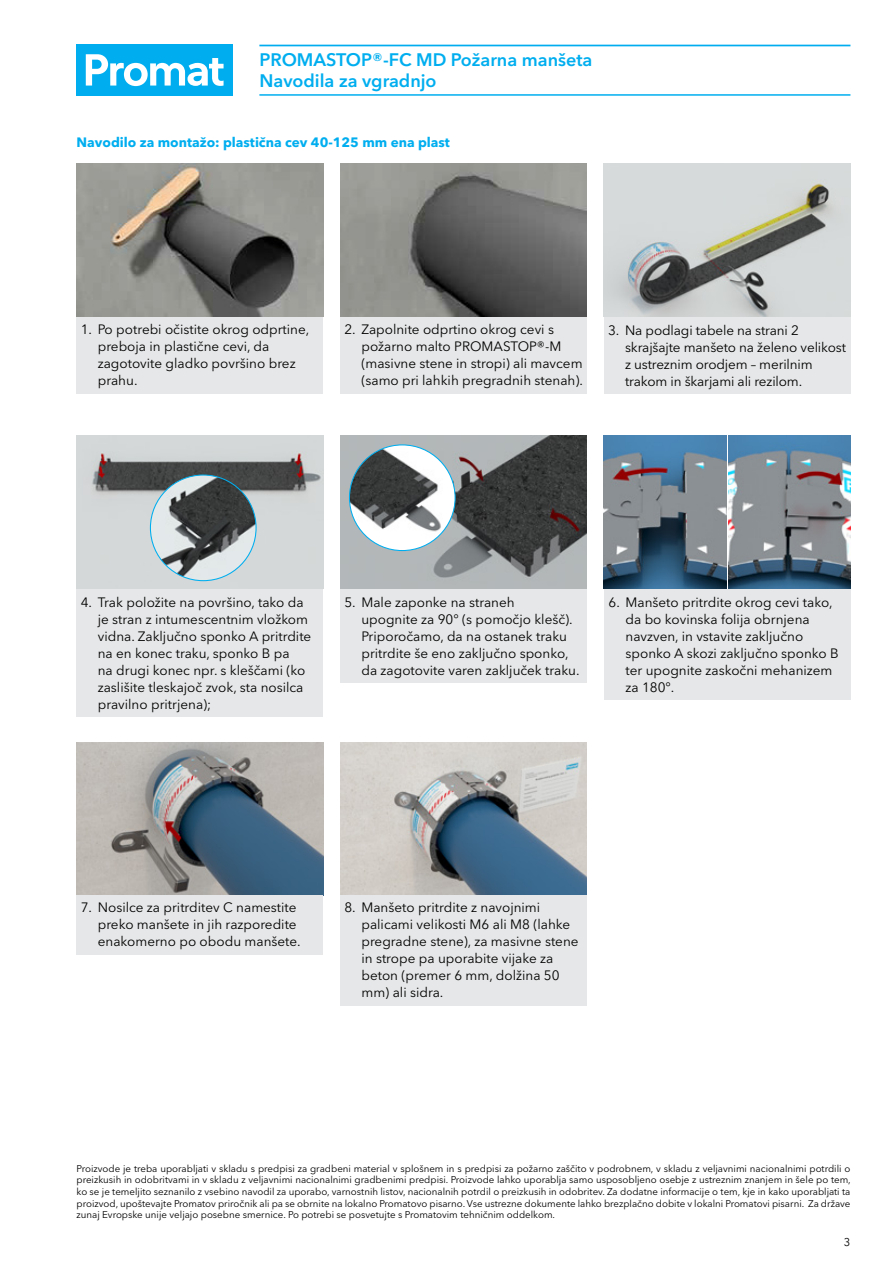
<style>
.page{position:relative;width:893px;height:1263px;background:#fff}
.page>*{position:absolute;margin:0;border:0;box-sizing:border-box;transform-origin:0 0}
.t1{font:600 18px/21.3px "Avenir Next W1 G";color:#00aeef}
.t2{font:13.5px/17px "Avenir Next W1 G";color:#000}
.t3{font:700 13.5px "Avenir Next W1 G";color:#00aeef}
.t4{font:11.25px "Avenir Next W1 G";color:#000}
.t5{font:9.75px/11.7px "Avenir Next W1 G";color:#000;text-align:justify}
</style>
<div class="page">
<div style="left:77px;top:45px;width:156px;height:51px;background:#00aeef"></div>
<svg style="left:86px;top:54px;width:138px;height:32px"></svg>
<img style="left:604px;top:164px;width:246px;height:153px">
<img style="left:340px;top:742px;width:247px;height:153px">
<img style="left:77px;top:742px;width:246px;height:153px">
<img style="left:604px;top:436px;width:122px;height:153px">
<img style="left:341px;top:436px;width:246px;height:153px">
<img style="left:77px;top:436px;width:246px;height:153px">
<img style="left:728px;top:436px;width:122px;height:153px">
<img style="left:349px;top:445px;width:106px;height:105px;border-radius:53px">
<img style="left:150px;top:475px;width:106px;height:106px;border-radius:53px">
<img style="left:77px;top:164px;width:246px;height:153px">
<img style="left:340px;top:164px;width:247px;height:153px">
<hr style="left:259px;top:45px;width:591px;height:1px;background:#00aeef">
<hr style="left:259px;top:94px;width:591px;height:2px;background:#00aeef">
<div style="left:604px;top:317px;width:246px;height:76px;background:#e6e7e8"></div>
<div style="left:340px;top:895px;width:247px;height:111px;background:#e6e7e8"></div>
<div style="left:77px;top:589px;width:246px;height:127px;background:#e6e7e8"></div>
<div style="left:604px;top:589px;width:247px;height:110px;background:#e6e7e8"></div>
<div style="left:77px;top:895px;width:246px;height:60px;background:#e6e7e8"></div>
<div style="left:340px;top:589px;width:247px;height:93px;background:#e6e7e8"></div>
<div style="left:77px;top:317px;width:246px;height:76px;background:#e6e7e8"></div>
<div style="left:340px;top:317px;width:247px;height:76px;background:#e6e7e8"></div>
<h1 class="t1" style="left:259px;top:49px;width:335px">PROMASTOP®-FC MD Požarna manšeta<br>Navodila za vgradnjo</h1>
<p class="t3" style="left:77px;top:134px;width:375px">Navodilo za montažo: plastična cev 40-125 mm ena plast</p>
<p class="t2" style="left:98px;top:321px;width:213px;text-indent:-17px">1. Po potrebi očistite okrog odprtine, preboja in plastične cevi, da zagotovite gladko površino brez prahu.</p>
<p class="t2" style="left:361px;top:321px;width:223px;text-indent:-17px">2. Zapolnite odprtino okrog cevi s požarno malto PROMASTOP®-M (masivne stene in stropi) ali mavcem (samo pri lahkih pregradnih stenah).</p>
<p class="t2" style="left:625px;top:321px;width:222px;text-indent:-17px">3. Na podlagi tabele na strani 2 skrajšajte manšeto na želeno velikost z ustreznim orodjem – merilnim trakom in škarjami ali rezilom.</p>
<p class="t2" style="left:98px;top:594px;width:215px;text-indent:-17px">4. Trak položite na površino, tako da je stran z intumescentnim vložkom vidna. Zaključno sponko A pritrdite na en konec traku, sponko B pa<br>na drugi konec npr. s kleščami (ko zaslišite tleskajoč zvok, sta nosilca pravilno pritrjena);</p>
<p class="t2" style="left:625px;top:594px;width:215px;text-indent:-17px">6. Manšeto pritrdite okrog cevi tako, da bo kovinska folija obrnjena navzven, in vstavite zaključno sponko A skozi zaključno sponko B ter upognite zaskočni mehanizem za 180°.</p>
<p class="t2" style="left:361px;top:594px;width:220px;text-indent:-17px">5. Male zaponke na straneh<br>upognite za 90° (s pomočjo klešč).<br>Priporočamo, da na ostanek traku pritrdite še eno zaključno sponko, da zagotovite varen zaključek traku.</p>
<p class="t2" style="left:98px;top:898px;width:204px;text-indent:-17px">7. Nosilce za pritrditev C namestite preko manšete in jih razporedite enakomerno po obodu manšete.</p>
<p class="t2" style="left:361px;top:898px;width:219px;text-indent:-17px">8. Manšeto pritrdite z navojnimi palicami velikosti M6 ali M8 (lahke pregradne stene), za masivne stene in strope pa uporabite vijake za beton (premer 6 mm, dolžina 50 mm) ali sidra.</p>
<p class="t5" style="left:77px;top:1162px;width:776px">Proizvode je treba uporabljati v skladu s predpisi za gradbeni material v splošnem in s predpisi za požarno zaščito v podrobnem, v skladu z veljavnimi nacionalnimi potrdili o preizkusih in odobritvami in v skladu z veljavnimi nacionalnimi gradbenimi predpisi. Proizvode lahko uporablja samo usposobljeno osebje z ustreznim znanjem in šele po tem, ko se je temeljito seznanilo z vsebino navodil za uporabo, varnostnih listov, nacionalnih potrdil o preizkusih in odobritev. Za dodatne informacije o tem, kje in kako uporabljati ta proizvod, upoštevajte Promatov priročnik ali pa se obrnite na lokalno Promatovo pisarno. Vse ustrezne dokumente lahko brezplačno dobite v lokalni Promatovi pisarni. Za države zunaj Evropske unije veljajo posebne smernice. Po potrebi se posvetujte s Promatovim tehničnim oddelkom.</p>
<p class="t4" style="left:844px;top:1235px;width:8px">3</p>
</div>
